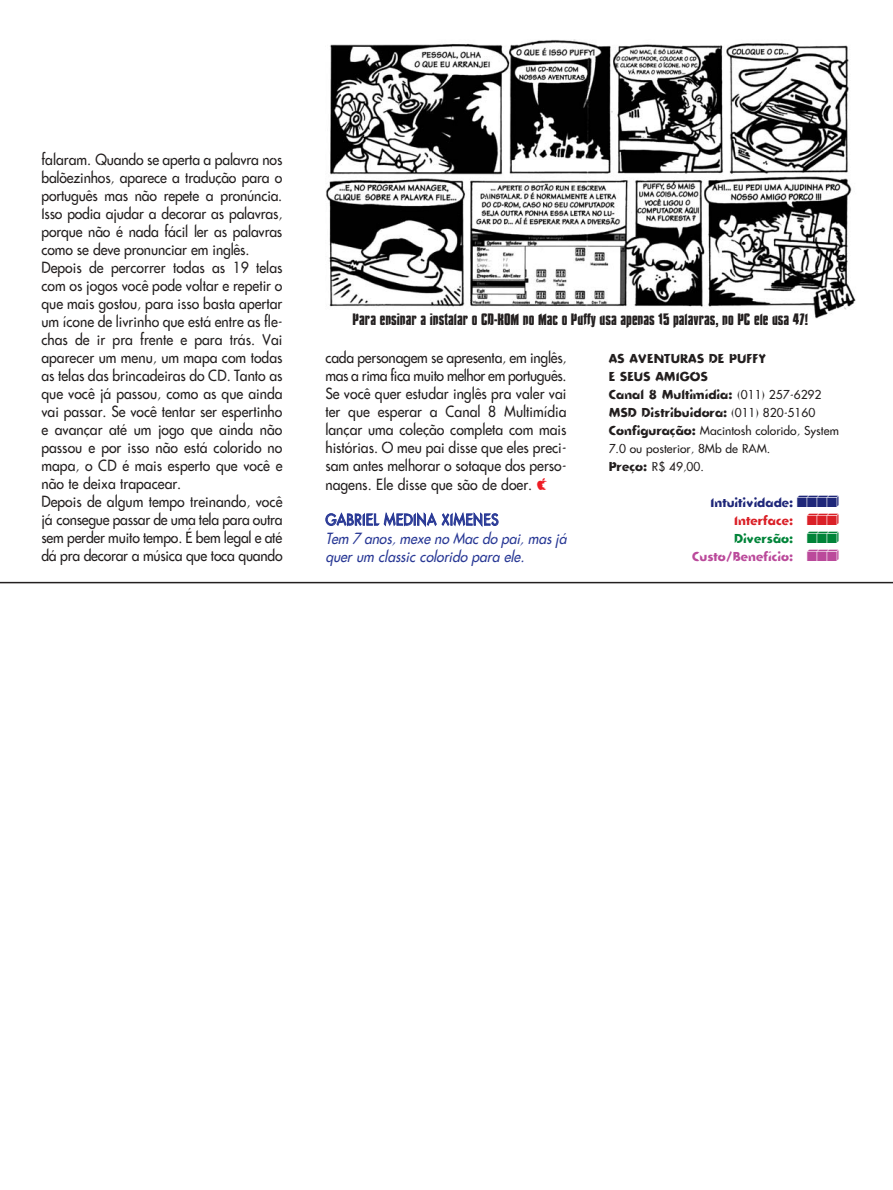
<style>
.page{position:relative;width:893px;height:1190px;background:#fff}
.page>*{position:absolute;margin:0;border:0;box-sizing:border-box;transform-origin:0 0}
.t1{font:15px/18px "Futura Vitima";color:#231f1f;scale:.93 1}
.t2{font:700 15px "Compacta Vitima";color:#231f1f}
.t3{font:italic 15px/18px "Futura Vitima";color:#283895;scale:.92 1}
.t4{font:15px "Futura Vitima";letter-spacing:.03em;color:#283895;scale:.92 1}
.t5{font:700 12px/18px "Futura Vitima";color:#231f1f}
.t6{font:700 12px/18px "Futura Vitima";color:#bb4a9b;text-align:right}
.s1{color:#ee1c24}
.s2{font-weight:400}
.s3{color:#1f2779}
.s4{font-size:15px;color:#1f2779}
.s5{color:#da2027}
.s6{font-size:15px;color:#da2027}
.s7{color:#008439}
.s8{font-size:15px;color:#008439}
.s9{font-size:15px}
</style>
<div class="page">
<img style="left:326px;top:39px;width:530px;height:280px">
<hr style="left:0;top:582px;width:892px;height:1px;background:#231f1f">
<p class="t1" style="left:41px;top:151px;width:261px">falaram. Quando se aperta a palavra nos balõezinhos, aparece a tradução para o português mas não repete a pronúncia.<br>Isso podia ajudar a decorar as palavras, porque não é nada fácil ler as palavras como se deve pronunciar em inglês.<br>Depois de percorrer todas as 19 telas com os jogos você pode voltar e repetir o que mais gostou, para isso basta apertar um ícone de livrinho que está entre as fle&shy;chas de ir pra frente e para trás. Vai aparecer um menu, um mapa com todas as telas das brincadeiras do CD. Tanto as que você já passou, como as que ainda vai passar. Se você tentar ser espertinho e avançar até um jogo que ainda não passou e por isso não está colorido no mapa, o CD é mais esperto que você e não te deixa trapacear.<br>Depois de algum tempo treinando, você já consegue passar de uma tela para outra sem perder muito tempo. É bem legal e até dá pra decorar a música que toca quando</p>
<p class="t2" style="left:352px;top:312px;width:457px">Para ensinar a instalar o CD-ROM no Mac o Puffy usa apenas 15 palavras, no PC ele usa 47!</p>
<p class="t1" style="left:325px;top:349px;width:261px;text-align:justify">cada personagem se apresenta, em inglês, mas a rima fica muito melhor em português.<br>Se você quer estudar inglês pra valer vai ter que esperar a Canal 8 Multimídia lançar uma coleção completa com mais histórias. O meu pai disse que eles preci&shy;sam antes melhorar o sotaque dos perso&shy;nagens. Ele disse que são de doer. <span class="s1">~</span></p>
<p class="t4" style="left:325px;top:512px;width:189px">GABRIEL MEDINA XIMENES</p>
<p class="t3" style="left:325px;top:529px;width:267px">Tem 7 anos,mexe no Macdo pai,masjá quer um classic colorido para ele.</p>
<p class="t5" style="left:608px;top:351px;width:232px">AS AVENTURAS DE PUFFY<br>E SEUS AMIGOS<br>Canal 8 Multimídia: <span class="s2">(011) 257-6292<br></span>MSD Distribuidora: <span class="s2">(011) 820-5160<br></span>Configuração: <span class="s2">Macintosh colorido, System<br>7.0 ou posterior, 8Mb de RAM.<br></span>Preço: <span class="s2">R$ 49,00.</span></p>
<p class="t6" style="left:692px;top:495px;width:149px"><span class="s3">Intuitividade:</span> <span class="s4">¡¡¡™<br></span><span class="s5">Interface:</span> <span class="s6">¡¡™<br></span><span class="s7">Diversão:</span> <span class="s8">¡¡™<br></span>Custo/Benefício: <span class="s9">¡¡™</span></p>
</div>
